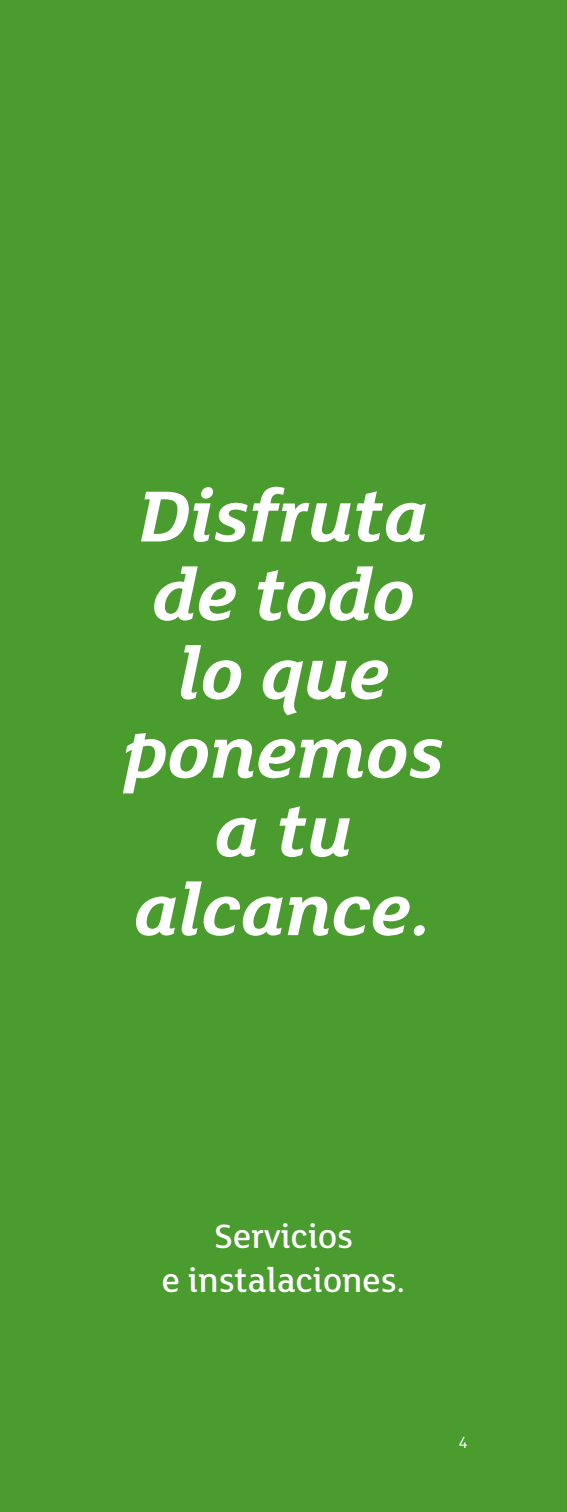
<style>
.page{position:relative;width:567px;height:1512px;background:#4a9c2f}
.page>*{position:absolute;margin:0;border:0;box-sizing:border-box;transform-origin:0 0}
.t1{font:78.75px/78.8px "FS Lola Bold Italic Regular";color:#fff;text-align:center}
.t2{font:36.75px/44.1px "FS Lola Medium Regular";color:#fff;text-align:center}
.t3{font:17.5px "FS Lola Regular";color:#fff}
</style>
<div class="page">
<p class="t1" style="left:123px;top:478px;width:322px">Disfruta de todo lo que ponemos a tu alcance.</p>
<p class="t2" style="left:162px;top:1215px;width:245px">Servicios<br>e instalaciones.</p>
<p class="t3" style="left:459px;top:1434px;width:11px">4</p>
</div>
